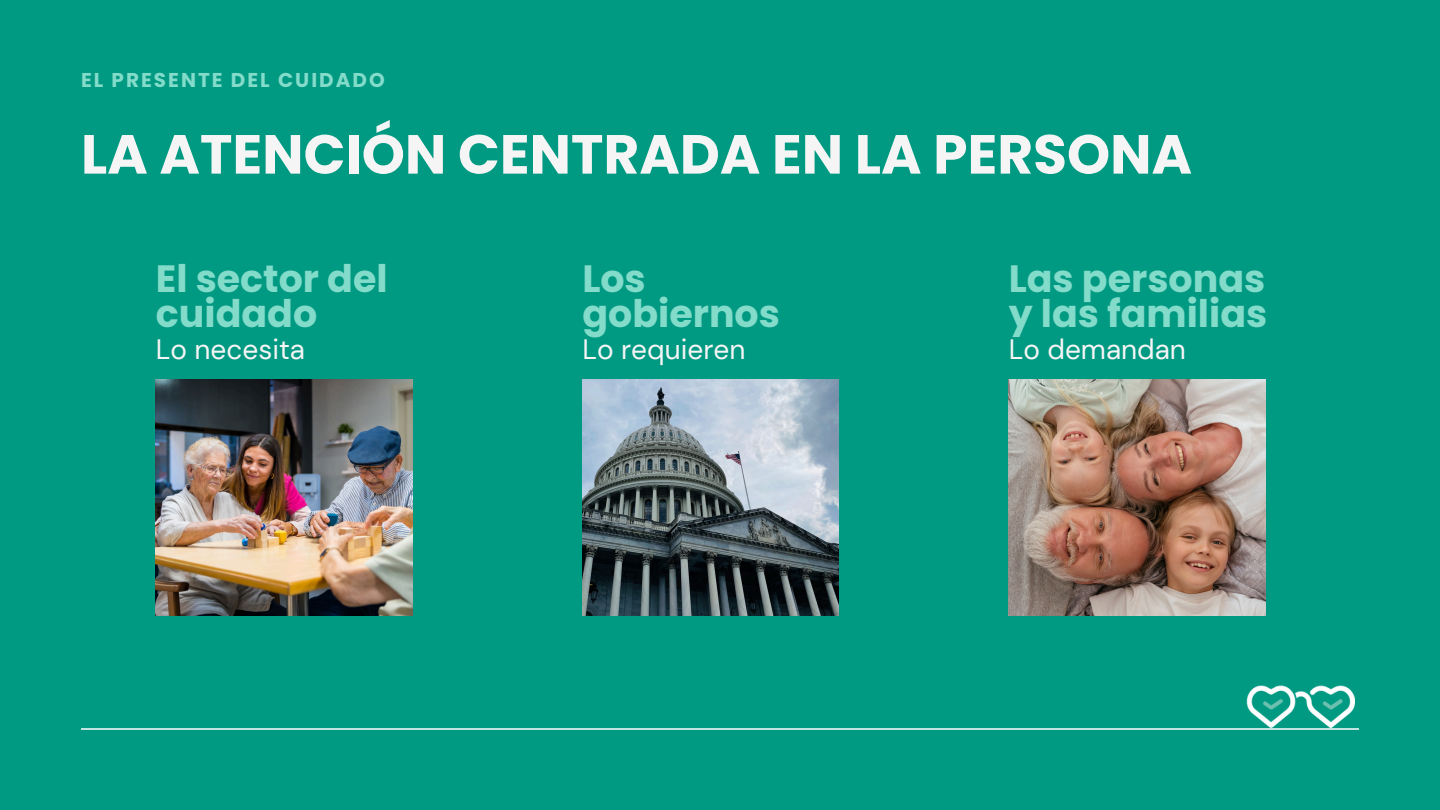
<style>
.page{position:relative;width:1440px;height:810px;background:#009982}
.page>*{position:absolute;margin:0;border:0;box-sizing:border-box;transform-origin:0 0}
.t1{font:700 55px "Poppins";color:#f5f5f5}
.t2{font:700 38px/34.5px "Poppins";color:#83dbca}
.t3{font:28px "DM Sans";color:#f5f5f5}
.t4{font:700 20px "Poppins";letter-spacing:.1em;color:#83dbca}
</style>
<div class="page">
<hr style="left:81px;top:728px;width:1278px;height:2px;background:#fff">
<img style="left:156px;top:379px;width:256px;height:237px">
<img style="left:582px;top:379px;width:257px;height:237px">
<img style="left:1009px;top:379px;width:256px;height:237px">
<img style="left:1246px;top:685px;width:109px;height:42px">
<h3 class="t4" style="left:81px;top:66px;width:305px">EL PRESENTE DEL CUIDADO</h3>
<h2 class="t1" style="left:81px;top:116px;width:1113px">LA ATENCIÓN CENTRADA EN LA PERSONA</h2>
<h2 class="t2" style="left:156px;top:262px;width:233px">El sector del cuidado</h2>
<h1 class="t3" style="left:156px;top:331px;width:151px">Lo necesita</h1>
<h2 class="t2" style="left:582px;top:262px;width:199px">Los gobiernos</h2>
<h3 class="t3" style="left:582px;top:331px;width:165px">Lo requieren</h3>
<p class="t2" style="left:1009px;top:262px;width:260px">Las personas y las familias</p>
<h3 class="t3" style="left:1009px;top:331px;width:179px">Lo demandan</h3>
</div>
